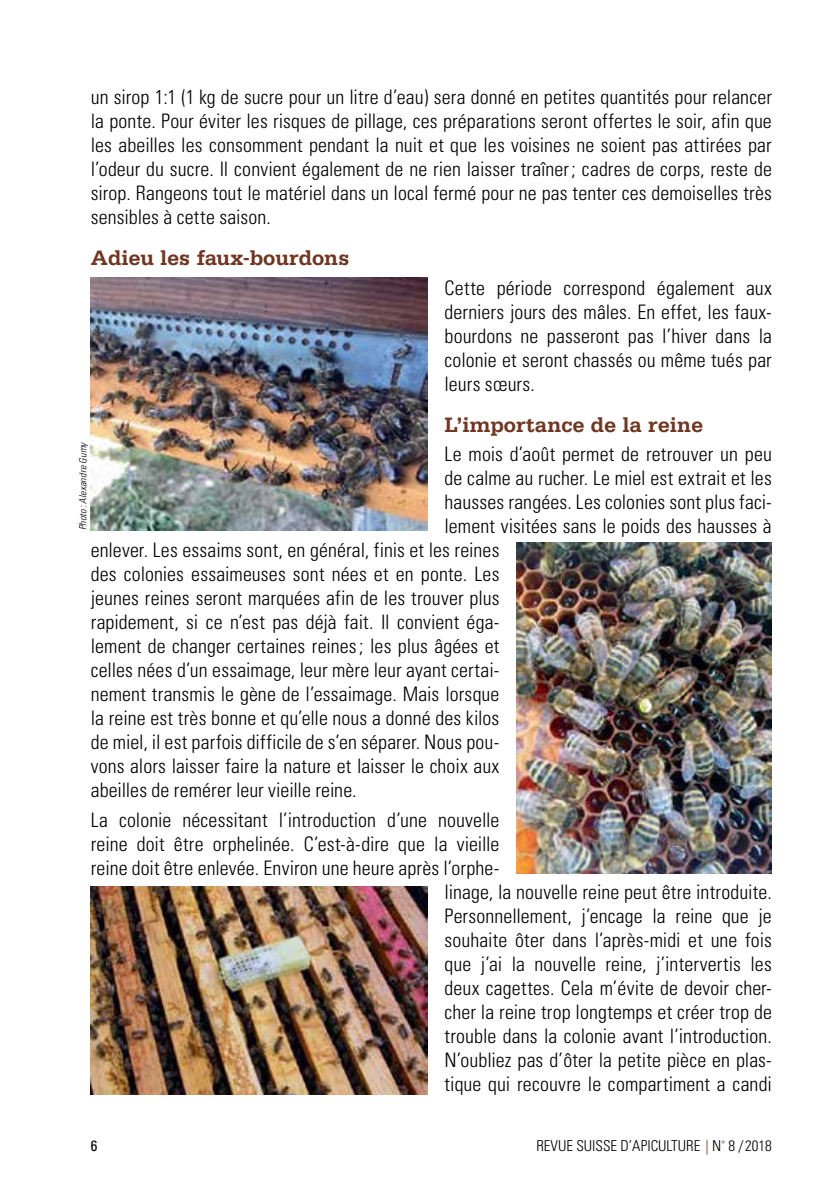
<style>
.page{position:relative;width:840px;height:1191px;background:#fff}
.page>*{position:absolute;margin:0;border:0;box-sizing:border-box;transform-origin:0 0}
.t1{font:700 22px "Serifa";letter-spacing:-.01em;color:#6f3621}
.t2{font:300 condensed 20px/24px "Univers";letter-spacing:.005em;color:#000;text-align:justify}
.t3{font:300 condensed 15px "Univers";color:#000}
.t4{font:condensed 15px "Univers";color:#000}
.t5{font:italic 300 condensed 10px "Univers";color:#000}
.s1{color:#6f3621}
</style>
<div class="page">
<img style="left:91px;top:278px;width:336px;height:252px">
<img style="left:91px;top:886px;width:336px;height:208px">
<img style="left:516px;top:543px;width:255px;height:330px">
<p class="t2" style="left:91px;top:85px;width:682px">un sirop 1:1 (1 kg de sucre pour un litre d’eau) sera donné en petites quantités pour relancer la ponte. Pour éviter les risques de pillage, ces préparations seront offertes le soir, afin que les abeilles les consomment pendant la nuit et que les voisines ne soient pas attirées par l’odeur du sucre. Il convient également de ne rien laisser traîner; cadres de corps, reste de sirop. Rangeons tout le matériel dans un local fermé pour ne pas tenter ces demoiselles très sensibles à cette saison.</p>
<p class="t1" style="left:91px;top:245px;width:260px">Adieu les faux-bourdons</p>
<p class="t2" style="left:444px;top:275px;width:328px">Cette période correspond également aux derniers jours des mâles. En effet, les faux&shy;bourdons ne passeront pas l’hiver dans la colonie et seront chassés ou même tués par leurs sœurs.</p>
<p class="t1" style="left:444px;top:411px;width:260px">L’importance de la reine</p>
<p class="t2" style="left:444px;top:442px;width:328px">Le mois d’août permet de retrouver un peu</p>
<p class="t2" style="left:444px;top:466px;width:328px">de calme au rucher. Le miel est extrait et les</p>
<p class="t2" style="left:444px;top:490px;width:328px">hausses rangées. Les colonies sont plus faci-</p>
<p class="t2" style="left:444px;top:514px;width:328px">lement visitées sans le poids des hausses à</p>
<p class="t2" style="left:91px;top:538px;width:410px">enlever. Les essaims sont, en général, finis et les reines</p>
<p class="t2" style="left:91px;top:562px;width:410px">des colonies essaimeuses sont nées et en ponte. Les</p>
<p class="t2" style="left:91px;top:586px;width:410px">jeunes reines seront marquées afin de les trouver plus</p>
<p class="t2" style="left:91px;top:610px;width:410px">rapidement, si ce n’est pas déjà fait. Il convient éga-</p>
<p class="t2" style="left:91px;top:634px;width:410px">lement de changer certaines reines; les plus âgées et</p>
<p class="t2" style="left:91px;top:658px;width:410px">celles nées d’un essaimage, leur mère leur ayant certai-</p>
<p class="t2" style="left:91px;top:682px;width:410px">nement transmis le gène de l’essaimage. Mais lorsque</p>
<p class="t2" style="left:91px;top:706px;width:410px">la reine est très bonne et qu’elle nous a donné des kilos</p>
<p class="t2" style="left:91px;top:730px;width:410px">de miel, il est parfois difficile de s’en séparer. Nous pou-</p>
<p class="t2" style="left:91px;top:754px;width:410px">vons alors laisser faire la nature et laisser le choix aux</p>
<p class="t2" style="left:91px;top:778px;width:267px">abeilles de remérer leur vieille reine.</p>
<p class="t2" style="left:91px;top:808px;width:410px">La colonie nécessitant l’introduction d’une nouvelle</p>
<p class="t2" style="left:91px;top:832px;width:410px">reine doit être orphelinée. C’est-à-dire que la vieille</p>
<p class="t2" style="left:91px;top:856px;width:410px">reine doit être enlevée. Environ une heure après l’orphe-</p>
<p class="t2" style="left:444px;top:880px;width:328px">linage, la nouvelle reine peut être introduite.</p>
<p class="t2" style="left:444px;top:904px;width:328px">Personnellement, j’encage la reine que je</p>
<p class="t2" style="left:444px;top:928px;width:328px">souhaite ôter dans l’après-midi et une fois</p>
<p class="t2" style="left:444px;top:952px;width:328px">que j’ai la nouvelle reine, j’intervertis les</p>
<p class="t2" style="left:444px;top:976px;width:328px">deux cagettes. Cela m’évite de devoir cher-</p>
<p class="t2" style="left:444px;top:1000px;width:328px">cher la reine trop longtemps et créer trop de</p>
<p class="t2" style="left:444px;top:1024px;width:328px">trouble dans la colonie avant l’introduction.</p>
<p class="t2" style="left:444px;top:1048px;width:328px">N’oubliez pas d’ôter la petite pièce en plas-</p>
<p class="t2" style="left:444px;top:1072px;width:328px">tique qui recouvre le compartiment a candi</p>
<p class="t5" style="left:77px;top:530px;width:90px;rotate:-90deg">Photo : Alexandre Gumy</p>
<p class="t4" style="left:91px;top:1136px;width:8px">6</p>
<p class="t3" style="left:536px;top:1137px;width:237px">REVUE SUISSE D’APICULTURE <span class="s1">|</span> N<sup>°</sup> 8 / 2018</p>
</div>
